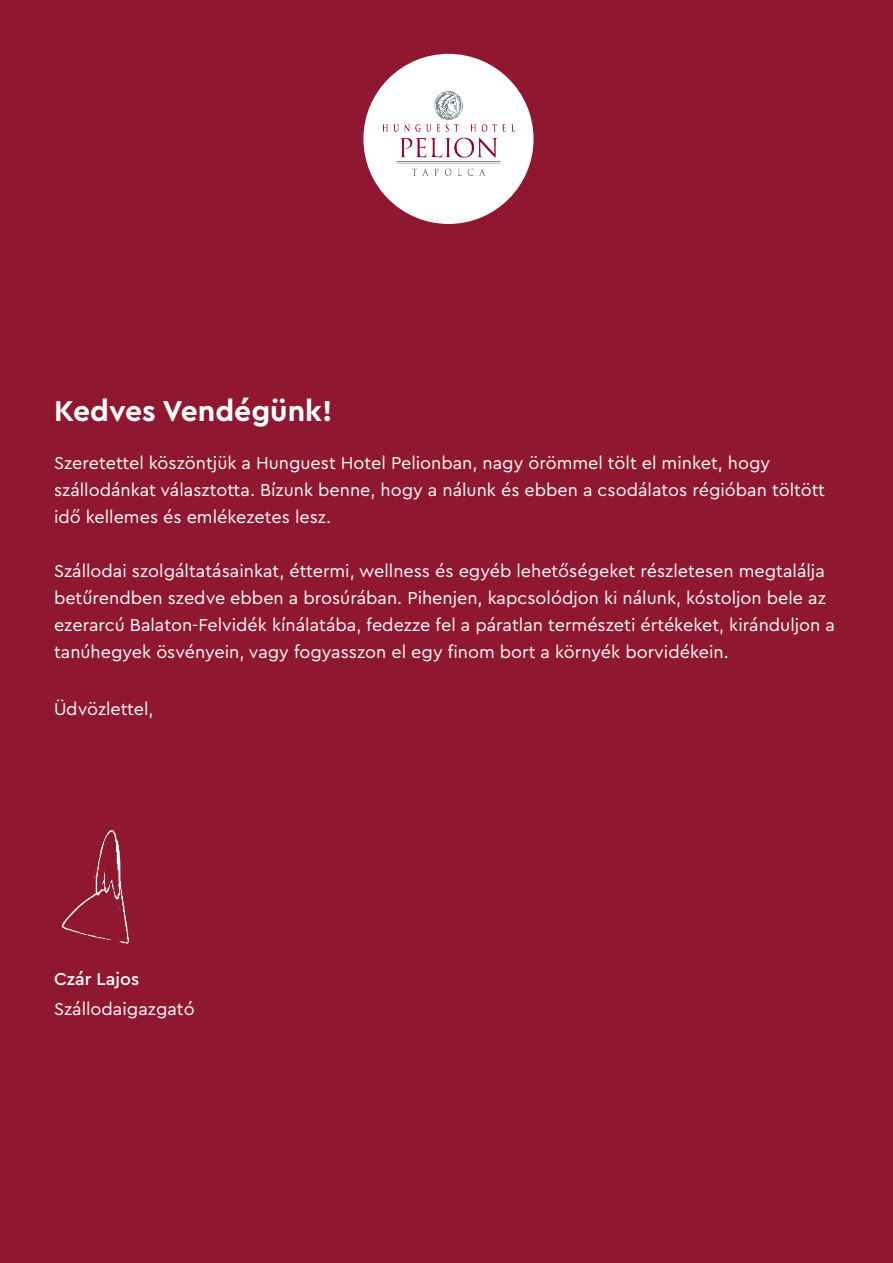
<style>
.page{position:relative;width:893px;height:1263px;background:#8f1830}
.page>*{position:absolute;margin:0;border:0;box-sizing:border-box;transform-origin:0 0}
.t1{font:700 30px "Cera Pro";color:#fff}
.t2{font:18px/27px "Cera Pro";color:#fff}
.t3{font:500 18px "Cera Pro";color:#fff}
</style>
<div class="page">
<div style="left:363px;top:54px;width:170px;height:170px;background:#fff;border-radius:50%"></div>
<img style="left:383px;top:92px;width:131px;height:83px">
<img style="left:61px;top:830px;width:69px;height:115px">
<h1 class="t1" style="left:54px;top:391px;width:280px">Kedves Vendégünk!</h1>
<p class="t2" style="left:54px;top:449px;width:772px">Szeretettel köszöntjük a Hunguest Hotel Pelionban, nagy örömmel tölt el minket, hogy szállodánkat választotta. Bízunk benne, hogy a nálunk és ebben a csodálatos régióban töltött idő kellemes és emlékezetes lesz.</p>
<p class="t2" style="left:54px;top:557px;width:782px">Szállodai szolgáltatásainkat, éttermi, wellness és egyéb lehetőségeket részletesen megtalálja betűrendben szedve ebben a brosúrában. Pihenjen, kapcsolódjon ki nálunk, kóstoljon bele az ezerarcú Balaton-Felvidék kínálatába, fedezze fel a páratlan természeti értékeket, kiránduljon a tanúhegyek ösvényein, vagy fogyasszon el egy finom bort a környék borvidékein.</p>
<p class="t2" style="left:54px;top:695px;width:101px">Üdvözlettel,</p>
<p class="t3" style="left:54px;top:967px;width:87px">Czár Lajos</p>
<p class="t2" style="left:54px;top:995px;width:142px">Szállodaigazgató</p>
</div>
